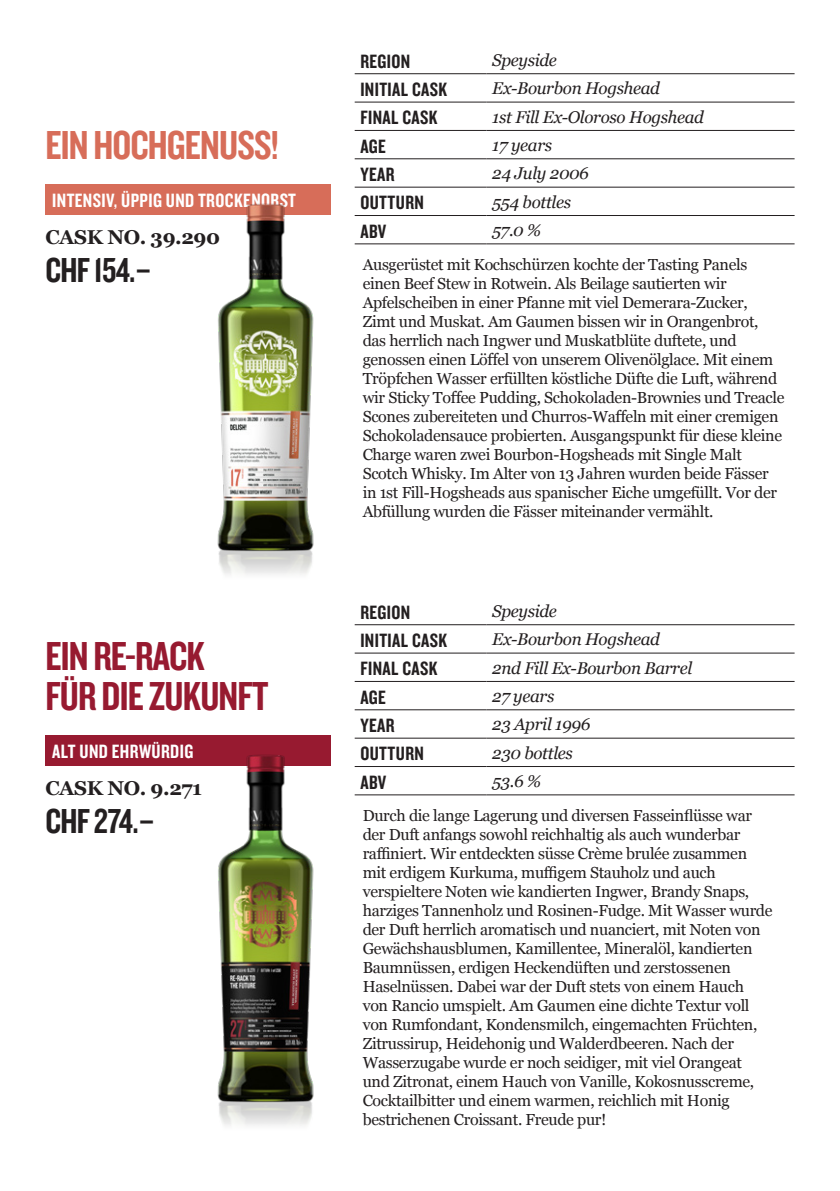
<style>
.page{position:relative;width:840px;height:1191px;background:#fff}
.page>*{position:absolute;margin:0;border:0;box-sizing:border-box;transform-origin:0 0}
.t1{font:42px/40px "Knockout 49 Liteweight";letter-spacing:-.02em;color:#971a30}
.t2{font:42px "Knockout 49 Liteweight";letter-spacing:-.02em;color:#d76d59}
.t3{font:36px "Knockout 49 Liteweight";letter-spacing:-.02em;color:#231f20}
.t4{font:20px "Knockout 49 Liteweight";letter-spacing:.02em;color:#231f20}
.t5{font:20px "Knockout 49 Liteweight";letter-spacing:.02em;color:#fff}
.t6{font:700 20px "Georgia";letter-spacing:-.02em;color:#231f20}
.t7{font:italic 17px "Georgia";letter-spacing:-.02em;color:#231f20}
.t8{font:16px/19px "Georgia";letter-spacing:-.02em;color:#231f20}
</style>
<div class="page">
<div style="left:45px;top:184px;width:285px;height:31px;background:#d76d59"></div>
<hr style="left:354px;top:73px;width:132px;height:1px;background:#231f20">
<hr style="left:486px;top:73px;width:308px;height:1px;background:#231f20">
<hr style="left:354px;top:102px;width:132px;height:1px;background:#231f20">
<hr style="left:486px;top:102px;width:308px;height:1px;background:#231f20">
<hr style="left:354px;top:130px;width:132px;height:1px;background:#231f20">
<hr style="left:486px;top:130px;width:308px;height:1px;background:#231f20">
<hr style="left:354px;top:158px;width:132px;height:1px;background:#231f20">
<hr style="left:486px;top:158px;width:308px;height:1px;background:#231f20">
<hr style="left:354px;top:187px;width:132px;height:1px;background:#231f20">
<hr style="left:486px;top:187px;width:308px;height:1px;background:#231f20">
<hr style="left:354px;top:215px;width:132px;height:1px;background:#231f20">
<hr style="left:486px;top:215px;width:308px;height:1px;background:#231f20">
<hr style="left:354px;top:243px;width:132px;height:1px;background:#231f20">
<hr style="left:486px;top:243px;width:308px;height:1px;background:#231f20">
<img style="left:217px;top:203px;width:97px;height:372px">
<div style="left:45px;top:735px;width:285px;height:31px;background:#971a30"></div>
<hr style="left:354px;top:624px;width:132px;height:1px;background:#231f20">
<hr style="left:486px;top:624px;width:308px;height:1px;background:#231f20">
<hr style="left:354px;top:652px;width:132px;height:1px;background:#231f20">
<hr style="left:486px;top:652px;width:308px;height:1px;background:#231f20">
<hr style="left:354px;top:681px;width:132px;height:1px;background:#231f20">
<hr style="left:486px;top:681px;width:308px;height:1px;background:#231f20">
<hr style="left:354px;top:709px;width:132px;height:1px;background:#231f20">
<hr style="left:486px;top:709px;width:308px;height:1px;background:#231f20">
<hr style="left:354px;top:737px;width:132px;height:1px;background:#231f20">
<hr style="left:486px;top:737px;width:308px;height:1px;background:#231f20">
<hr style="left:354px;top:766px;width:132px;height:1px;background:#231f20">
<hr style="left:486px;top:766px;width:308px;height:1px;background:#231f20">
<hr style="left:354px;top:794px;width:132px;height:1px;background:#231f20">
<hr style="left:486px;top:794px;width:308px;height:1px;background:#231f20">
<img style="left:217px;top:754px;width:97px;height:372px">
<h1 class="t2" style="left:45px;top:118px;width:235px">EIN HOCHGENUSS!</h1>
<p class="t5" style="left:52px;top:188px;width:245px">INTENSIV, ÜPPIG UND TROCKENOBST</p>
<p class="t6" style="left:45px;top:222px;width:176px">CASK NO. 39.290</p>
<h2 class="t3" style="left:45px;top:247px;width:108px">CHF 154.–</h2>
<h1 class="t1" style="left:45px;top:634px;width:224px">EIN RE-RACK<br>FÜR DIE ZUKUNFT</h1>
<p class="t5" style="left:52px;top:739px;width:142px">ALT UND EHRWÜRDIG</p>
<p class="t6" style="left:45px;top:773px;width:158px">CASK NO. 9.271</p>
<h2 class="t3" style="left:45px;top:798px;width:111px">CHF 274.–</h2>
<p class="t4" style="left:360px;top:48px;width:51px">REGION</p>
<p class="t7" style="left:492px;top:48px;width:66px">Speyside</p>
<p class="t4" style="left:360px;top:77px;width:88px">INITIAL CASK</p>
<p class="t7" style="left:492px;top:76px;width:169px">Ex-Bourbon Hogshead</p>
<p class="t4" style="left:360px;top:105px;width:79px">FINAL CASK</p>
<p class="t7" style="left:492px;top:104px;width:213px">1st Fill Ex-Oloroso Hogshead</p>
<p class="t4" style="left:360px;top:133px;width:27px">AGE</p>
<p class="t7" style="left:492px;top:133px;width:61px">17 years</p>
<p class="t4" style="left:360px;top:162px;width:36px">YEAR</p>
<p class="t7" style="left:492px;top:161px;width:98px">24 July 2006</p>
<p class="t4" style="left:360px;top:190px;width:65px">OUTTURN</p>
<p class="t7" style="left:492px;top:189px;width:80px">554 bottles</p>
<p class="t4" style="left:360px;top:218px;width:28px">ABV</p>
<p class="t7" style="left:492px;top:218px;width:50px">57.0 %</p>
<p class="t8" style="left:362px;top:254px;width:423px">Ausgerüstet mit Kochschürzen kochte der Tasting Panels einen Beef Stew in Rotwein. Als Beilage sautierten wir Apfelscheiben in einer Pfanne mit viel Demerara-Zucker, Zimt und Muskat. Am Gaumen bissen wir in Orangenbrot, das herrlich nach Ingwer und Muskatblüte duftete, und genossen einen Löffel von unserem Olivenölglace. Mit einem Tröpfchen Wasser erfüllten köstliche Düfte die Luft, während wir Sticky Toffee Pudding, Schokoladen-Brownies und Treacle Scones zubereiteten und Churros-Waffeln mit einer cremigen Schokoladensauce probierten. Ausgangspunkt für diese kleine Charge waren zwei Bourbon-Hogsheads mit Single Malt Scotch Whisky. Im Alter von 13 Jahren wurden beide Fässer in 1st Fill-Hogsheads aus spanischer Eiche umgefüllt. Vor der Abfüllung wurden die Fässer miteinander vermählt.</p>
<p class="t4" style="left:360px;top:599px;width:51px">REGION</p>
<p class="t7" style="left:492px;top:598px;width:66px">Speyside</p>
<p class="t4" style="left:360px;top:627px;width:88px">INITIAL CASK</p>
<p class="t7" style="left:492px;top:627px;width:169px">Ex-Bourbon Hogshead</p>
<p class="t4" style="left:360px;top:656px;width:79px">FINAL CASK</p>
<p class="t7" style="left:492px;top:655px;width:201px">2nd Fill Ex-Bourbon Barrel</p>
<p class="t4" style="left:360px;top:684px;width:27px">AGE</p>
<p class="t7" style="left:492px;top:684px;width:64px">27 years</p>
<p class="t4" style="left:360px;top:712px;width:36px">YEAR</p>
<p class="t7" style="left:492px;top:712px;width:100px">23 April 1996</p>
<p class="t4" style="left:360px;top:741px;width:65px">OUTTURN</p>
<p class="t7" style="left:492px;top:740px;width:82px">230 bottles</p>
<p class="t4" style="left:360px;top:769px;width:28px">ABV</p>
<p class="t7" style="left:492px;top:769px;width:50px">53.6 %</p>
<p class="t8" style="left:362px;top:805px;width:411px">Durch die lange Lagerung und diversen Fasseinflüsse war der Duft anfangs sowohl reichhaltig als auch wunderbar raffiniert. Wir entdeckten süsse Crème brulée zusammen mit erdigem Kurkuma, muffigem Stauholz und auch verspieltere Noten wie kandierten Ingwer, Brandy Snaps, harziges Tannenholz und Rosinen-Fudge. Mit Wasser wurde der Duft herrlich aromatisch und nuanciert, mit Noten von Gewächshausblumen, Kamillentee, Mineralöl, kandierten Baumnüssen, erdigen Heckendüften und zerstossenen Haselnüssen. Dabei war der Duft stets von einem Hauch von Rancio umspielt. Am Gaumen eine dichte Textur voll von Rumfondant, Kondensmilch, eingemachten Früchten, Zitrussirup, Heidehonig und Walderdbeeren. Nach der Wasserzugabe wurde er noch seidiger, mit viel Orangeat und Zitronat, einem Hauch von Vanille, Kokosnusscreme, Cocktailbitter und einem warmen, reichlich mit Honig bestrichenen Croissant. Freude pur!</p>
</div>
